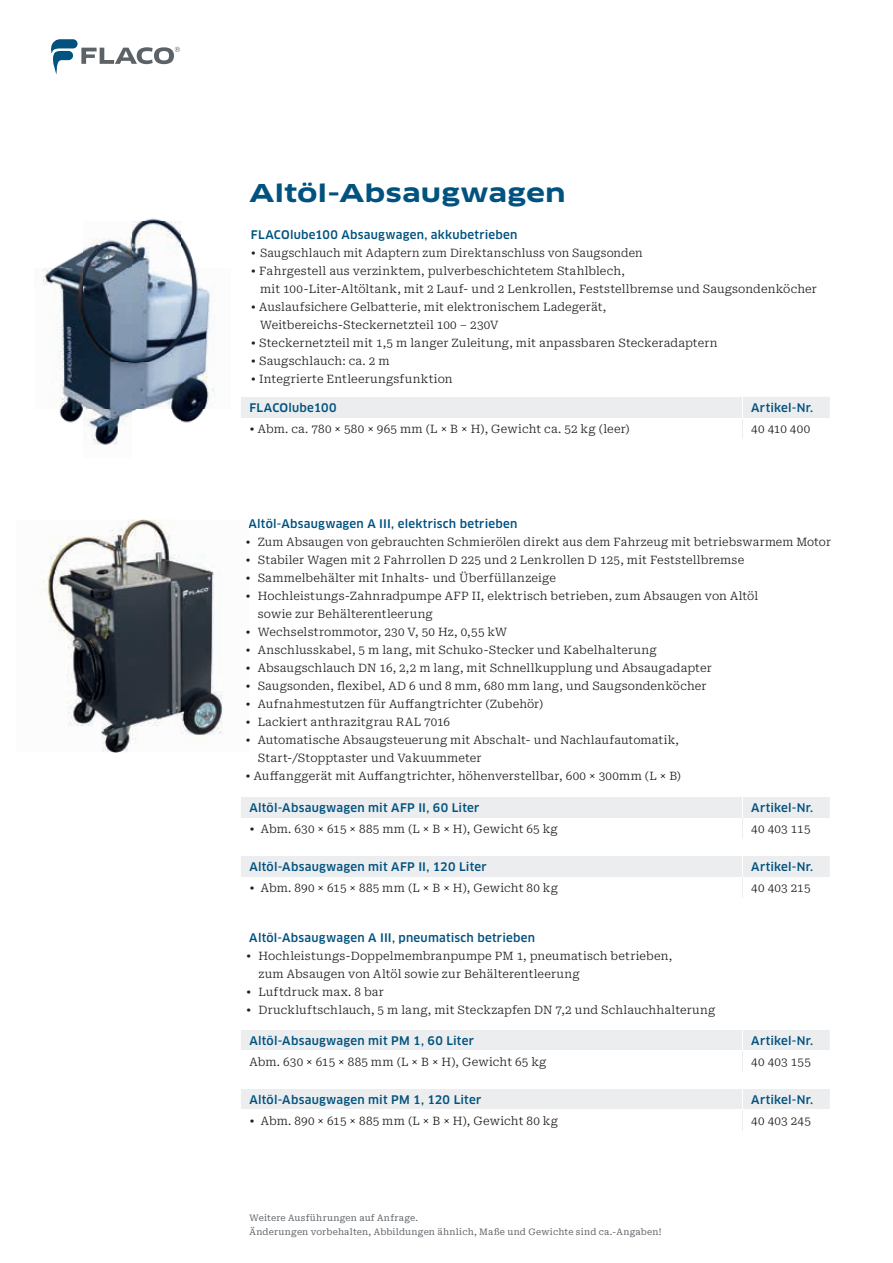
<style>
.page{position:relative;width:893px;height:1263px;background:#fff}
.page>*{position:absolute;margin:0;border:0;box-sizing:border-box;transform-origin:0 0}
.t1{font:700 24px "Clan OT Extd";color:#01527f}
.t2{font:300 11.7px/18px "Roboto Serif";letter-spacing:.015em;color:#231f20}
.t3{font:500 11.7px "Clan OT";letter-spacing:.02em;color:#01527f}
.t4{font:9px/13.5px "Roboto Serif";letter-spacing:.02em;color:#5d6266}
</style>
<div class="page">
<svg style="left:51px;top:39px;width:129px;height:36px"></svg>
<svg style="left:241px;top:797px;width:589px;height:42px"></svg>
<svg style="left:241px;top:1030px;width:589px;height:42px"></svg>
<svg style="left:241px;top:856px;width:589px;height:42px"></svg>
<svg style="left:241px;top:1089px;width:589px;height:42px"></svg>
<svg style="left:241px;top:397px;width:589px;height:42px"></svg>
<hr style="left:241px;top:418px;width:502px;height:1px;background:#fff">
<hr style="left:743px;top:418px;width:87px;height:1px;background:#fff">
<img style="left:42px;top:218px;width:174px;height:227px">
<img style="left:41px;top:520px;width:208px;height:232px">
<svg style="left:246px;top:541px;width:3px;height:5px"></svg>
<svg style="left:246px;top:555px;width:3px;height:30px"></svg>
<svg style="left:246px;top:591px;width:3px;height:12px"></svg>
<svg style="left:246px;top:627px;width:3px;height:11px"></svg>
<svg style="left:246px;top:645px;width:3px;height:12px"></svg>
<svg style="left:246px;top:663px;width:3px;height:12px"></svg>
<svg style="left:246px;top:681px;width:3px;height:12px"></svg>
<svg style="left:246px;top:699px;width:3px;height:12px"></svg>
<svg style="left:246px;top:717px;width:3px;height:12px"></svg>
<svg style="left:246px;top:735px;width:3px;height:12px"></svg>
<h1 class="t1" style="left:250px;top:179px;width:318px">Altöl-Absaugwagen</h1>
<p class="t3" style="left:251px;top:227px;width:268px">FLACOlube100 Absaugwagen, akkubetrieben</p>
<p class="t2" style="left:251px;top:243px;width:393px">• Saugschlauch mit Adaptern zum Direktanschluss von Saugsonden</p>
<p class="t2" style="left:260px;top:261px;width:558px;text-indent:-9px">• Fahrgestell aus verzinktem, pulverbeschichtetem Stahlblech,<br>mit 100-Liter-Altöltank, mit 2 Lauf- und 2 Lenkrollen, Feststellbremse und Saugsondenköcher</p>
<p class="t2" style="left:260px;top:297px;width:348px;text-indent:-9px">• Auslaufsichere Gelbatterie, mit elektronischem Ladegerät,<br>Weitbereichs-Steckernetzteil 100 – 230V</p>
<p class="t2" style="left:251px;top:333px;width:468px">• Steckernetzteil mit 1,5 m langer Zuleitung, mit anpassbaren Steckeradaptern</p>
<p class="t2" style="left:251px;top:351px;width:140px">• Saugschlauch: ca. 2 m</p>
<p class="t2" style="left:251px;top:369px;width:203px">• Integrierte Entleerungsfunktion</p>
<p class="t3" style="left:249px;top:401px;width:89px">FLACOlube100</p>
<p class="t3" style="left:751px;top:401px;width:64px">Artikel-Nr.</p>
<p class="t2" style="left:249px;top:419px;width:382px">• Abm. ca. 780 × 580 × 965 mm (L × B × H), Gewicht ca. 52 kg (leer)</p>
<p class="t2" style="left:751px;top:419px;width:61px">40 410 400</p>
<p class="t3" style="left:248px;top:517px;width:270px">Altöl-Absaugwagen A III, elektrisch betrieben</p>
<p class="t2" style="left:245px;top:532px;width:587px">• Zum Absaugen von gebrauchten Schmierölen direkt aus dem Fahrzeug mit betriebswarmem Motor</p>
<p class="t2" style="left:245px;top:550px;width:500px">• Stabiler Wagen mit 2 Fahrrollen D 225 und 2 Lenkrollen D 125, mit Feststellbremse</p>
<p class="t2" style="left:245px;top:568px;width:312px">• Sammelbehälter mit Inhalts- und Überfüllanzeige</p>
<p class="t2" style="left:258px;top:586px;width:502px;text-indent:-12px">• Hochleistungs-Zahnradpumpe AFP II, elektrisch betrieben, zum Absaugen von Altöl sowie zur Behälterentleerung</p>
<p class="t2" style="left:245px;top:622px;width:263px">• Wechselstrommotor, 230 V, 50 Hz, 0,55 kW</p>
<p class="t2" style="left:245px;top:640px;width:413px">• Anschlusskabel, 5 m lang, mit Schuko-Stecker und Kabelhalterung</p>
<p class="t2" style="left:245px;top:658px;width:468px">• Absaugschlauch DN 16, 2,2 m lang, mit Schnellkupplung und Absaugadapter</p>
<p class="t2" style="left:245px;top:676px;width:463px">• Saugsonden, flexibel, AD 6 und 8 mm, 680 mm lang, und Saugsondenköcher</p>
<p class="t2" style="left:245px;top:694px;width:299px">• Aufnahmestutzen für Auffangtrichter (Zubehör)</p>
<p class="t2" style="left:245px;top:712px;width:206px">• Lackiert anthrazitgrau RAL 7016</p>
<p class="t2" style="left:258px;top:730px;width:423px;text-indent:-12px">• Automatische Absaugsteuerung mit Abschalt- und Nachlaufautomatik,<br>Start-/Stopptaster und Vakuummeter</p>
<p class="t2" style="left:245px;top:766px;width:437px">• Auffanggerät mit Auffangtrichter, höhenverstellbar, 600 × 300mm (L × B)</p>
<p class="t3" style="left:249px;top:801px;width:232px">Altöl-Absaugwagen mit AFP II, 60 Liter</p>
<p class="t3" style="left:751px;top:801px;width:64px">Artikel-Nr.</p>
<p class="t2" style="left:249px;top:819px;width:310px">• Abm. 630 × 615 × 885 mm (L × B × H), Gewicht 65 kg</p>
<p class="t2" style="left:751px;top:819px;width:61px">40 403 115</p>
<p class="t3" style="left:249px;top:860px;width:239px">Altöl-Absaugwagen mit AFP II, 120 Liter</p>
<p class="t3" style="left:751px;top:860px;width:64px">Artikel-Nr.</p>
<p class="t2" style="left:249px;top:878px;width:310px">• Abm. 890 × 615 × 885 mm (L × B × H), Gewicht 80 kg</p>
<p class="t2" style="left:751px;top:878px;width:61px">40 403 215</p>
<p class="t3" style="left:249px;top:931px;width:287px">Altöl-Absaugwagen A III, pneumatisch betrieben</p>
<p class="t2" style="left:258px;top:946px;width:415px;text-indent:-12px">• Hochleistungs-Doppelmembranpumpe PM 1, pneumatisch betrieben, zum Absaugen von Altöl sowie zur Behälterentleerung</p>
<p class="t2" style="left:246px;top:982px;width:139px">• Luftdruck max. 8 bar</p>
<p class="t2" style="left:246px;top:1000px;width:471px">• Druckluftschlauch, 5 m lang, mit Steckzapfen DN 7,2 und Schlauchhalterung</p>
<p class="t3" style="left:249px;top:1033px;width:226px">Altöl-Absaugwagen mit PM 1, 60 Liter</p>
<p class="t3" style="left:751px;top:1033px;width:64px">Artikel-Nr.</p>
<p class="t2" style="left:249px;top:1052px;width:299px">Abm. 630 × 615 × 885 mm (L × B × H), Gewicht 65 kg</p>
<p class="t2" style="left:751px;top:1052px;width:61px">40 403 155</p>
<p class="t3" style="left:249px;top:1092px;width:233px">Altöl-Absaugwagen mit PM 1, 120 Liter</p>
<p class="t3" style="left:751px;top:1092px;width:64px">Artikel-Nr.</p>
<p class="t2" style="left:249px;top:1111px;width:310px">• Abm. 890 × 615 × 885 mm (L × B × H), Gewicht 80 kg</p>
<p class="t2" style="left:751px;top:1111px;width:61px">40 403 245</p>
<p class="t4" style="left:249px;top:1210px;width:414px">Weitere Ausführungen auf Anfrage.<br>Änderungen vorbehalten, Abbildungen ähnlich, Maße und Gewichte sind ca.-Angaben!</p>
</div>
